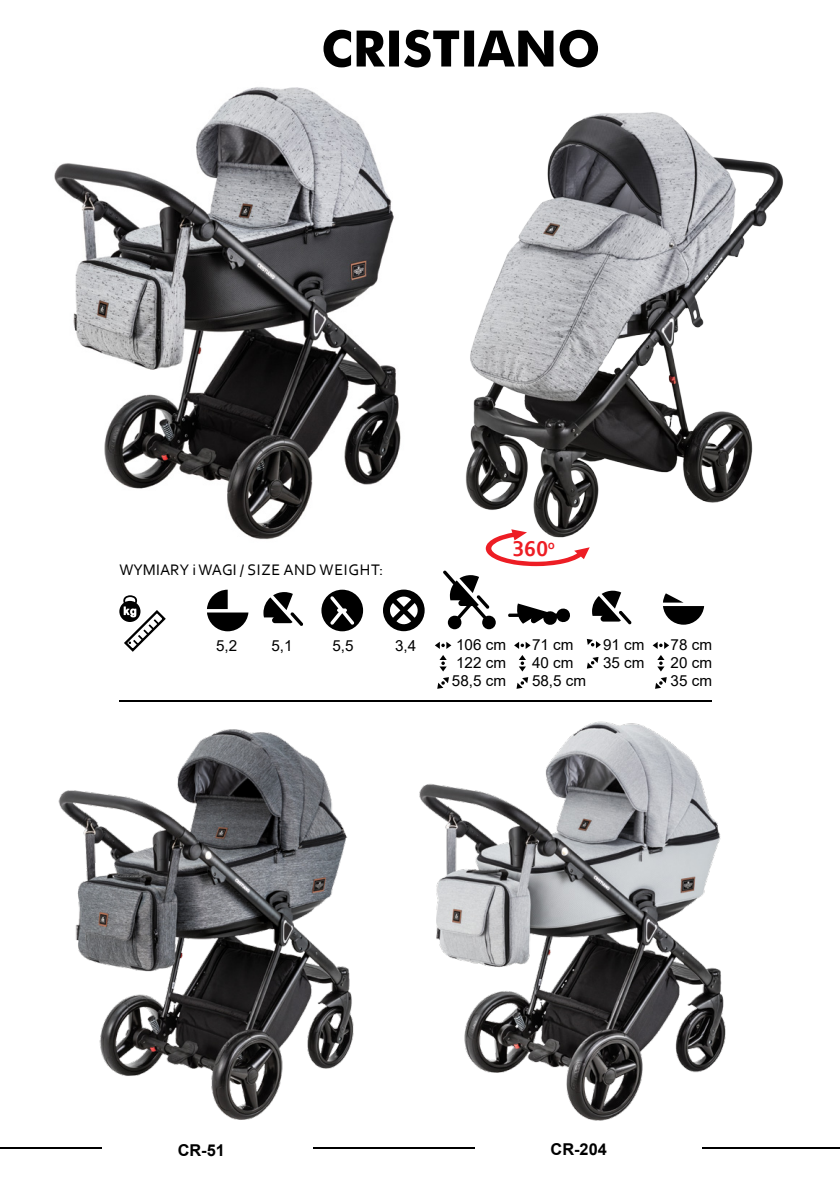
<style>
.page{position:relative;width:840px;height:1191px;background:#fff}
.page>*{position:absolute;margin:0;border:0;box-sizing:border-box;transform-origin:0 0}
.t1{font:700 22.4px "Corbel";color:#ed1d24}
.t2{font:700 16.4px "Arial";color:#000}
.t3{font:16px "Corbel";letter-spacing:.04em;color:#000}
.t4{font:15.2px "Arial";color:#000}
</style>
<div class="page">
<svg style="left:207px;top:589px;width:41px;height:42px"></svg>
<svg style="left:321px;top:589px;width:42px;height:42px"></svg>
<svg style="left:263px;top:592px;width:40px;height:34px"></svg>
<svg style="left:663px;top:593px;width:40px;height:31px"></svg>
<svg style="left:586px;top:639px;width:14px;height:9px"></svg>
<svg style="left:435px;top:642px;width:16px;height:7px"></svg>
<svg style="left:514px;top:642px;width:16px;height:7px"></svg>
<svg style="left:652px;top:642px;width:16px;height:7px"></svg>
<svg style="left:437px;top:677px;width:11px;height:12px"></svg>
<svg style="left:516px;top:677px;width:12px;height:12px"></svg>
<svg style="left:655px;top:677px;width:11px;height:12px"></svg>
<svg style="left:587px;top:657px;width:11px;height:11px"></svg>
<svg style="left:439px;top:655px;width:7px;height:16px"></svg>
<svg style="left:519px;top:655px;width:6px;height:16px"></svg>
<svg style="left:657px;top:655px;width:7px;height:16px"></svg>
<svg style="left:383px;top:589px;width:41px;height:42px"></svg>
<svg style="left:119px;top:595px;width:47px;height:57px"></svg>
<hr style="left:313px;top:1147px;width:161px;height:2px;background:#000">
<hr style="left:702px;top:1147px;width:137px;height:2px;background:#000">
<hr style="left:0;top:1147px;width:102px;height:2px;background:#000">
<svg style="left:323px;top:30px;width:274px;height:37px"></svg>
<img style="left:54px;top:87px;width:347px;height:453px">
<img style="left:465px;top:112px;width:318px;height:417px">
<img style="left:58px;top:729px;width:296px;height:391px">
<img style="left:419px;top:721px;width:307px;height:400px">
<svg style="left:443px;top:529px;width:188px;height:100px"></svg>
<hr style="left:120px;top:700px;width:591px;height:2px;background:#000">
<p class="t3" style="left:119px;top:560px;width:265px">WYMIARY i WAGI / SIZE AND WEIGHT:</p>
<p class="t1" style="left:512px;top:535px;width:44px">360<sup>o</sup></p>
<p class="t4" style="left:216px;top:635px;width:23px">5,2</p>
<p class="t4" style="left:271px;top:635px;width:23px">5,1</p>
<p class="t4" style="left:332px;top:635px;width:23px">5,5</p>
<p class="t4" style="left:395px;top:635px;width:23px">3,4</p>
<p class="t4" style="left:456px;top:634px;width:51px">106 cm</p>
<p class="t4" style="left:456px;top:652px;width:51px">122 cm</p>
<p class="t4" style="left:451px;top:670px;width:56px">58,5 cm</p>
<p class="t4" style="left:531px;top:634px;width:43px">71 cm</p>
<p class="t4" style="left:531px;top:652px;width:43px">40 cm</p>
<p class="t4" style="left:531px;top:670px;width:55px">58,5 cm</p>
<p class="t4" style="left:602px;top:634px;width:43px">91 cm</p>
<p class="t4" style="left:602px;top:652px;width:43px">35 cm</p>
<p class="t4" style="left:670px;top:634px;width:43px">78 cm</p>
<p class="t4" style="left:670px;top:652px;width:43px">20 cm</p>
<p class="t4" style="left:670px;top:670px;width:43px">35 cm</p>
<p class="t2" style="left:178px;top:1138px;width:49px">CR-51</p>
<p class="t2" style="left:550px;top:1137px;width:58px">CR-204</p>
</div>
